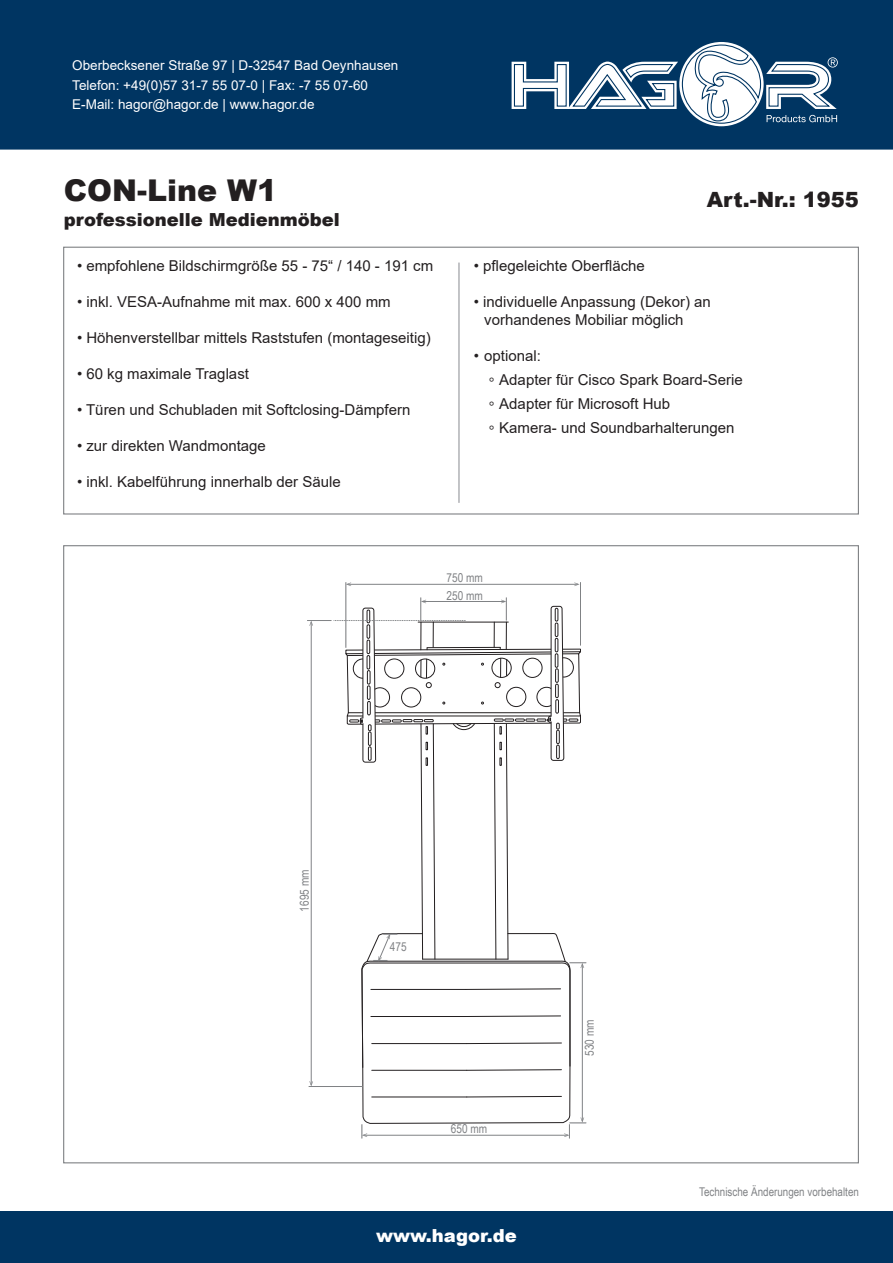
<style>
.page{position:relative;width:893px;height:1263px;background:#fff}
.page>*{position:absolute;margin:0;border:0;box-sizing:border-box;transform-origin:0 0}
.t1{font:900 30px "Arial";color:#231f20}
.t2{font:900 21px "Arial";color:#231f20}
.t3{font:900 18px "Arial";color:#231f20}
.t4{font:900 18px "Arial";color:#fff}
.t5{font:15px/24px "Arial";color:#231f20}
.t6{font:13.5px/19.5px "Arial";color:#fff}
.t7{font:12.3px/17.5px "Arial Narrow";color:#808285}
.t8{font:12px "Arial Narrow";color:#808285}
</style>
<div class="page">
<div style="left:0;top:1212px;width:893px;height:51px;background:#003562"></div>
<div style="left:0;top:0;width:893px;height:150px;background:#003562"></div>
<svg style="left:483px;top:39px;width:376px;height:92px"></svg>
<hr style="left:458px;top:263px;width:2px;height:240px;background:#b0b1b5">
<svg style="left:361px;top:1071px;width:210px;height:68px"></svg>
<hr style="left:372px;top:1097px;width:95px;height:1px;background:#231f20">
<svg style="left:466px;top:1096px;width:96px;height:1px"></svg>
<hr style="left:309px;top:1086px;width:54px;height:1px;background:#808285">
<hr style="left:364px;top:1135px;width:204px;height:1px;background:#808285">
<svg style="left:362px;top:1124px;width:5px;height:14px"></svg>
<hr style="left:582px;top:964px;width:1px;height:157px;background:#808285">
<hr style="left:311px;top:622px;width:1px;height:463px;background:#808285">
<svg style="left:309px;top:1081px;width:4px;height:5px"></svg>
<svg style="left:564px;top:1117px;width:22px;height:21px"></svg>
<hr style="left:346px;top:582px;width:1px;height:66px;background:#808285">
<hr style="left:580px;top:582px;width:1px;height:63px;background:#808285">
<hr style="left:348px;top:584px;width:230px;height:1px;background:#808285">
<svg style="left:346px;top:582px;width:5px;height:4px"></svg>
<svg style="left:574px;top:582px;width:6px;height:4px"></svg>
<svg style="left:307px;top:597px;width:279px;height:474px"></svg>
<p class="t6" style="left:72px;top:56px;width:328px">Oberbecksener Straße 97 | D-32547 Bad Oeynhausen<br>Telefon: +49(0)57 31-7 55 07-0 | Fax: -7 55 07-60<br>E-Mail: hagor@hagor.de | www.hagor.de</p>
<h1 class="t1" style="left:64px;top:168px;width:215px">CON-Line W1</h1>
<p class="t3" style="left:64px;top:207px;width:278px">professionelle Medienmöbel</p>
<p class="t5" style="left:77px;top:254px;width:358px">• empfohlene Bildschirmgröße 55 - 75“ / 140 - 191 cm</p>
<p class="t5" style="left:77px;top:290px;width:315px">• inkl. VESA-Aufnahme mit max. 600 x 400 mm</p>
<p class="t5" style="left:77px;top:326px;width:355px">• Höhenverstellbar mittels Raststufen (montageseitig)</p>
<p class="t5" style="left:77px;top:362px;width:173px">• 60 kg maximale Traglast</p>
<p class="t5" style="left:77px;top:398px;width:335px">• Türen und Schubladen mit Softclosing-Dämpfern</p>
<p class="t5" style="left:77px;top:434px;width:190px">• zur direkten Wandmontage</p>
<p class="t5" style="left:77px;top:470px;width:265px">• inkl. Kabelführung innerhalb der Säule</p>
<h2 class="t2" style="left:707px;top:184px;width:154px">Art.-Nr.: 1955</h2>
<p class="t5" style="left:474px;top:254px;width:173px">• pflegeleichte Oberfläche</p>
<p class="t5" style="left:484px;top:293px;width:228px;line-height:18px;text-indent:-10px">• individuelle Anpassung (Dekor) an vorhandenes Mobiliar möglich</p>
<p class="t5" style="left:499px;top:344px;width:245px;text-indent:-26px">• optional:<br>Adapter für Cisco Spark Board-Serie<br>Adapter für Microsoft Hub<br>Kamera- und Soundbarhalterungen</p>
<p class="t7" style="left:447px;top:569px;width:38px">750 mm<br>250 mm</p>
<p class="t7" style="left:295px;top:911px;width:43px;rotate:-90deg">1695 mm</p>
<p class="t7" style="left:390px;top:937px;width:18px">475</p>
<p class="t7" style="left:451px;top:1120px;width:38px">650 mm</p>
<p class="t7" style="left:580px;top:1056px;width:38px;rotate:-90deg">530 mm</p>
<p class="t8" style="left:699px;top:1182px;width:161px">Technische Änderungen vorbehalten</p>
<p class="t4" style="left:376px;top:1222px;width:142px">www.hagor.de</p>
</div>
